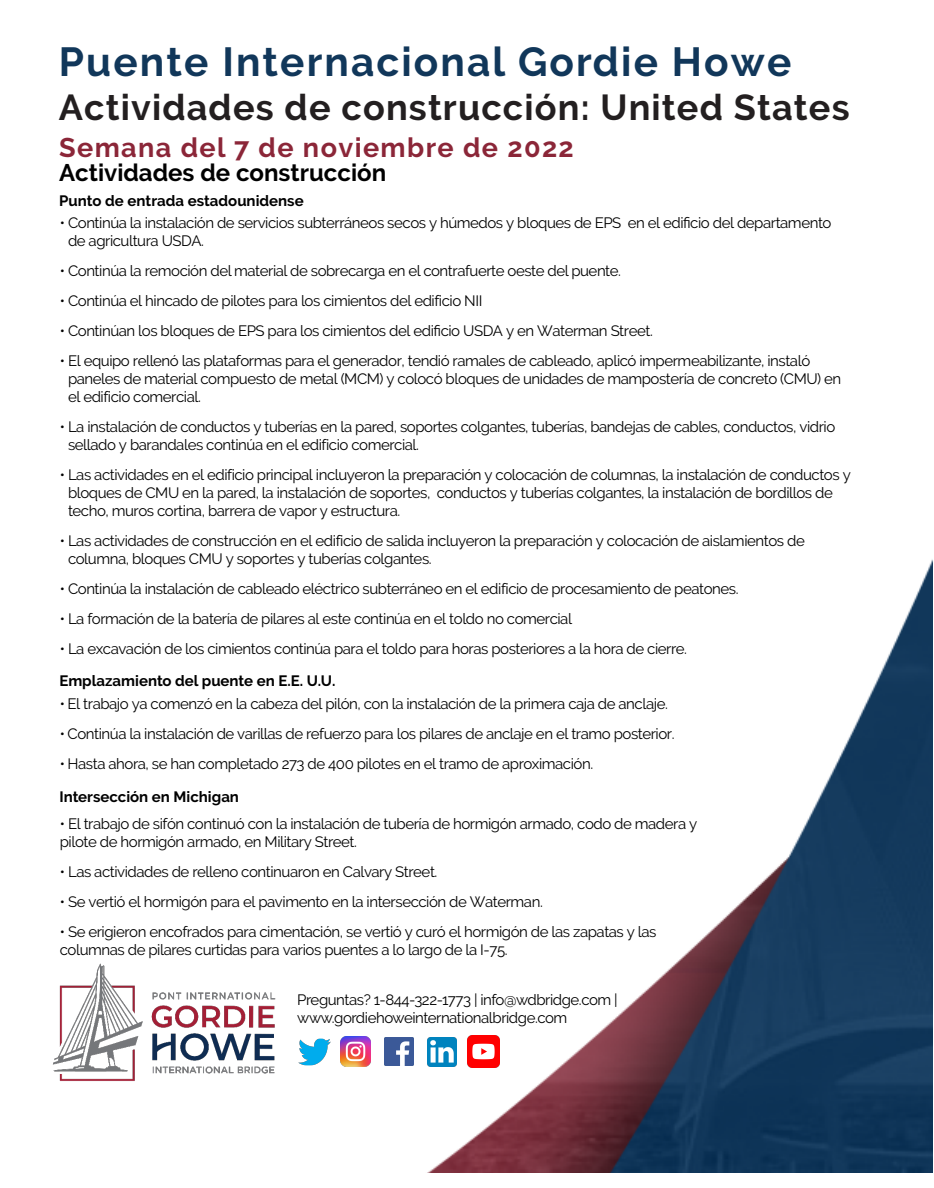
<style>
.page{position:relative;width:934px;height:1188px;background:#fff}
.page>*{position:absolute;margin:0;border:0;box-sizing:border-box;transform-origin:0 0}
.t1{font:700 40.5px "Raleway";letter-spacing:.05em;color:#11375a}
.t2{font:700 36px "Raleway";letter-spacing:.03em;color:#231f20}
.t3{font:700 27px "Raleway";letter-spacing:.05em;color:#8b2638}
.t4{font:700 24px "Raleway";color:#000}
.t5{font:15px/18px "Raleway";letter-spacing:-.03em;color:#000}
.t6{font:15px/18px "Raleway";letter-spacing:-.03em;color:#000}
.t7{font:700 15px "Raleway";color:#000}
.s1{font-style:inherit}
.s2{font-weight:700}
</style>
<div class="page">
<img style="left:340px;top:559px;width:592px;height:614px">
<img style="left:298px;top:1038px;width:33px;height:28px">
<img style="left:385px;top:1038px;width:28px;height:28px">
<img style="left:427px;top:1037px;width:29px;height:29px">
<img style="left:467px;top:1036px;width:32px;height:32px">
<img style="left:341px;top:1037px;width:29px;height:30px">
<img style="left:52px;top:963px;width:224px;height:118px">
<h1 class="t1" style="left:59px;top:39px;width:733px">Puente Internacional Gordie Howe</h1>
<h2 class="t2" style="left:59px;top:86px;width:791px">Actividades de construcción: United States</h2>
<h3 class="t3" style="left:59px;top:132px;width:516px">Semana del 7 de noviembre de 2022</h3>
<h3 class="t4" style="left:59px;top:159px;width:328px">Actividades de construcción</h3>
<p class="t7" style="left:59px;top:192px;width:246px">Punto de entrada estadounidense</p>
<p class="t5" style="left:68px;top:214px;width:764px;text-indent:-8px">• Continúa la instalación de servicios subterráneos secos y húmedos y bloques de EPS en el edificio del departamento de agricultura USDA.</p>
<p class="t5" style="left:60px;top:262px;width:562px">• Continúa la remoción del material de sobrecarga en el contrafuerte oeste del puente.</p>
<p class="t5" style="left:60px;top:292px;width:424px">• Continúa el hincado de pilotes para los cimientos del edificio NII</p>
<p class="t5" style="left:60px;top:322px;width:594px">• Continúan los bloques de EPS para los cimientos del edificio USDA y en Waterman Street.</p>
<p class="t5" style="left:68px;top:352px;width:774px;text-indent:-8px">• El equipo rellenó las plataformas para el generador, tendió ramales de cableado, aplicó impermeabilizante, instaló paneles de material compuesto de metal (MCM) y colocó bloques de unidades de mampostería de concreto (CMU) en el edificio comercial.</p>
<p class="t5" style="left:68px;top:418px;width:768px;text-indent:-8px">• La instalación de conductos y tuberías en la pared, soportes colgantes, tuberías, bandejas de cables, conductos, vidrio sellado y barandales continúa en el edificio comercial.</p>
<p class="t5" style="left:68px;top:466px;width:784px;text-indent:-8px">• Las actividades en el edificio principal incluyeron la preparación y colocación de columnas, la instalación de conductos y bloques de CMU en la pared, la instalación de soportes, conductos y tuberías colgantes, la instalación de bordillos de techo, muros cortina, barrera de vapor y estructura.</p>
<p class="t5" style="left:68px;top:532px;width:738px;text-indent:-8px">• Las actividades de construcción en el edificio de salida incluyeron la preparación y colocación de aislamientos de columna, bloques CMU y soportes y tuberías colgantes.</p>
<p class="t5" style="left:60px;top:580px;width:680px">• Continúa la instalación de cableado eléctrico subterráneo en el edificio de procesamiento de peatones.</p>
<p class="t5" style="left:60px;top:610px;width:513px">• La formación de la batería de pilares al este continúa en el toldo no comercial</p>
<p class="t5" style="left:60px;top:640px;width:628px">• La excavación de los cimientos continúa para el toldo para horas posteriores a la hora de cierre.</p>
<p class="t7" style="left:59px;top:672px;width:277px">Emplazamiento del puente en E.E. U.U.</p>
<p class="t6" style="left:60px;top:694px;width:609px"><span class="s1">•</span> El trabajo ya comenzó en la cabeza del pilón, con la instalación de la primera caja de anclaje.</p>
<p class="t5" style="left:60px;top:724px;width:616px">• Continúa la instalación de varillas de refuerzo para los pilares de anclaje en el tramo posterior.</p>
<p class="t5" style="left:59px;top:747px;width:535px;line-height:33px">• Hasta ahora, se han completado 2<span class="s1">73</span> de 400 pilotes en el tramo de aproximación.<br><span class="s2">Intersección en Michigan</span></p>
<p class="t6" style="left:60px;top:814px;width:638px">• El trabajo de sifón continuó con la instalación de tubería de hormigón armado, codo de madera y pilote de hormigón armado, en Military Street.</p>
<p class="t6" style="left:60px;top:862px;width:379px">• Las actividades de relleno continuaron en Calvary Street.</p>
<p class="t6" style="left:60px;top:892px;width:484px">• Se vertió el hormigón para el pavimento en la intersección de Waterman.</p>
<p class="t6" style="left:60px;top:922px;width:598px">• Se erigieron encofrados para cimentación, se vertió y curó el hormigón de las zapatas y las columnas de pilares curtidas para varios puentes a lo largo de la I-75.</p>
<p class="t5" style="left:297px;top:990px;width:322px">Preguntas? 1-844-322-1773 | info@wdbridge.com | www.gordiehoweinternationalbridge.com</p>
</div>
